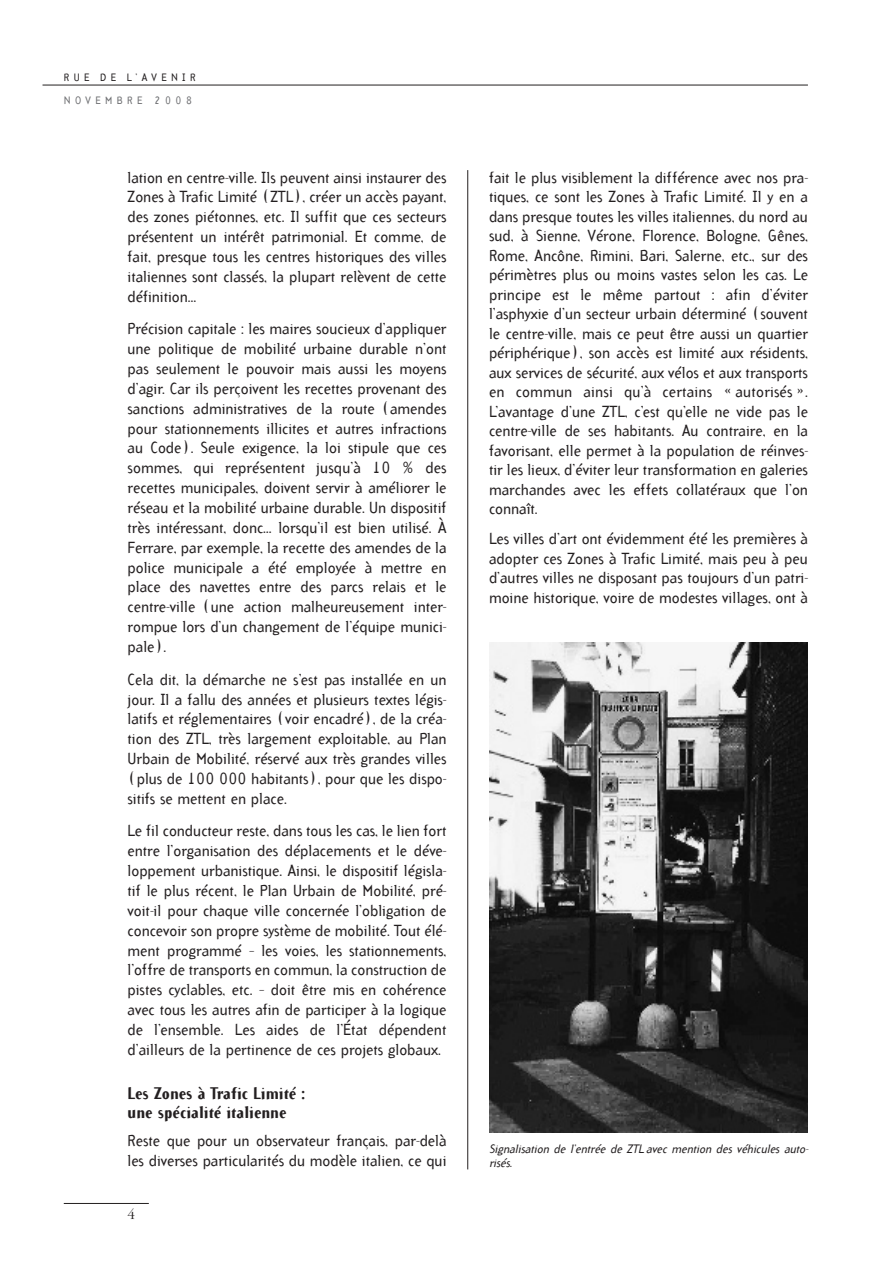
<style>
.page{position:relative;width:893px;height:1263px;background:#fff}
.page>*{position:absolute;margin:0;border:0;box-sizing:border-box;transform-origin:0 0}
.t1{font:700 16.5px/18.8px "Arbitrary";color:#231f20}
.t2{font:15.75px/19.8px "Arbitrary";color:#231f20;text-align:justify}
.t3{font:300 15px "Garamond";color:#231f20}
.t4{font:italic 12px/14.2px "Arbitrary";color:#231f20}
.t5{font:10.5px "Arbitrary";letter-spacing:.425em;color:#231f20}
.t6{font:10.5px "Arbitrary";letter-spacing:.425em;color:#6c6d70}
</style>
<div class="page">
<hr style="left:467px;top:170px;width:1px;height:999px;background:#231f20">
<hr style="left:43px;top:85px;width:765px;height:1px;background:#231f20">
<hr style="left:64px;top:1203px;width:85px;height:1px;background:#231f20">
<img style="left:489px;top:643px;width:319px;height:489px">
<p class="t5" style="left:64px;top:73px;width:133px">RUE DE L’AVENIR</p>
<p class="t6" style="left:64px;top:96px;width:130px">NOVEMBRE 2008</p>
<p class="t2" style="left:128px;top:169px;width:320px">lation en centre-ville. Ils peuvent ainsi instaurer des Zones à Trafic Limité (ZTL), créer un accès payant, des zones piétonnes, etc. Il suffit que ces secteurs présentent un intérêt patrimonial. Et comme, de fait, presque tous les centres historiques des villes italiennes sont classés, la plupart relèvent de cette définition…</p>
<p class="t2" style="left:128px;top:320px;width:321px">Précision capitale : les maires soucieux d’appliquer une politique de mobilité urbaine durable n’ont pas seulement le pouvoir mais aussi les moyens d’agir. Car ils perçoivent les recettes provenant des sanctions administratives de la route (amendes pour stationnements illicites et autres infractions au Code). Seule exigence, la loi stipule que ces sommes, qui représentent jusqu’à 10 % des recettes municipales, doivent servir à améliorer le réseau et la mobilité urbaine durable. Un dispositif très intéressant, donc… lorsqu’il est bien utilisé. À Ferrare, par exemple, la recette des amendes de la police municipale a été employée à mettre en place des navettes entre des parcs relais et le centre-ville (une action malheureusement inter&shy;rompue lors d’un changement de l’équipe munici&shy;pale).</p>
<p class="t2" style="left:128px;top:671px;width:321px">Cela dit, la démarche ne s’est pas installée en un jour. Il a fallu des années et plusieurs textes légis&shy;latifs et réglementaires (voir encadré), de la créa&shy;tion des ZTL, très largement exploitable, au Plan Urbain de Mobilité, réservé aux très grandes villes (plus de 100 000 habitants), pour que les dispo&shy;sitifs se mettent en place.</p>
<p class="t2" style="left:128px;top:822px;width:321px">Le fil conducteur reste, dans tous les cas, le lien fort entre l’organisation des déplacements et le déve&shy;loppement urbanistique. Ainsi, le dispositif législa&shy;tif le plus récent, le Plan Urbain de Mobilité, pré&shy;voit-il pour chaque ville concernée l’obligation de concevoir son propre système de mobilité. Tout élé&shy;ment programmé – les voies, les stationnements, l’offre de transports en commun, la construction de pistes cyclables, etc. – doit être mis en cohérence avec tous les autres afin de participer à la logique de l’ensemble. Les aides de l’État dépendent d’ailleurs de la pertinence de ces projets globaux.</p>
<p class="t1" style="left:128px;top:1085px;width:179px">Les Zones à Trafic Limité : une spécialité italienne</p>
<p class="t2" style="left:128px;top:1132px;width:320px">Reste que pour un observateur français, par-delà les diverses particularités du modèle italien, ce qui</p>
<p class="t3" style="left:128px;top:1208px;width:9px">4</p>
<p class="t2" style="left:489px;top:169px;width:321px">fait le plus visiblement la différence avec nos pra&shy;tiques, ce sont les Zones à Trafic Limité. Il y en a dans presque toutes les villes italiennes, du nord au sud, à Sienne, Vérone, Florence, Bologne, Gênes, Rome, Ancône, Rimini, Bari, Salerne, etc., sur des périmètres plus ou moins vastes selon les cas. Le principe est le même partout : afin d’éviter l’asphyxie d’un secteur urbain déterminé (souvent le centre-ville, mais ce peut être aussi un quartier périphérique), son accès est limité aux résidents, aux services de sécurité, aux vélos et aux transports en commun ainsi qu’à certains « autorisés ».<br>L’avantage d’une ZTL, c’est qu’elle ne vide pas le centre-ville de ses habitants. Au contraire, en la favorisant, elle permet à la population de réinves&shy;tir les lieux, d’éviter leur transformation en galeries marchandes avec les effets collatéraux que l’on connaît.</p>
<p class="t2" style="left:489px;top:530px;width:321px">Les villes d’art ont évidemment été les premières à adopter ces Zones à Trafic Limité, mais peu à peu d’autres villes ne disposant pas toujours d’un patri&shy;moine historique, voire de modestes villages, ont à</p>
<p class="t4" style="left:489px;top:1142px;width:323px">Sig nalisation de l’entrée de ZTL avec mention des véhicules auto - risés.</p>
</div>
